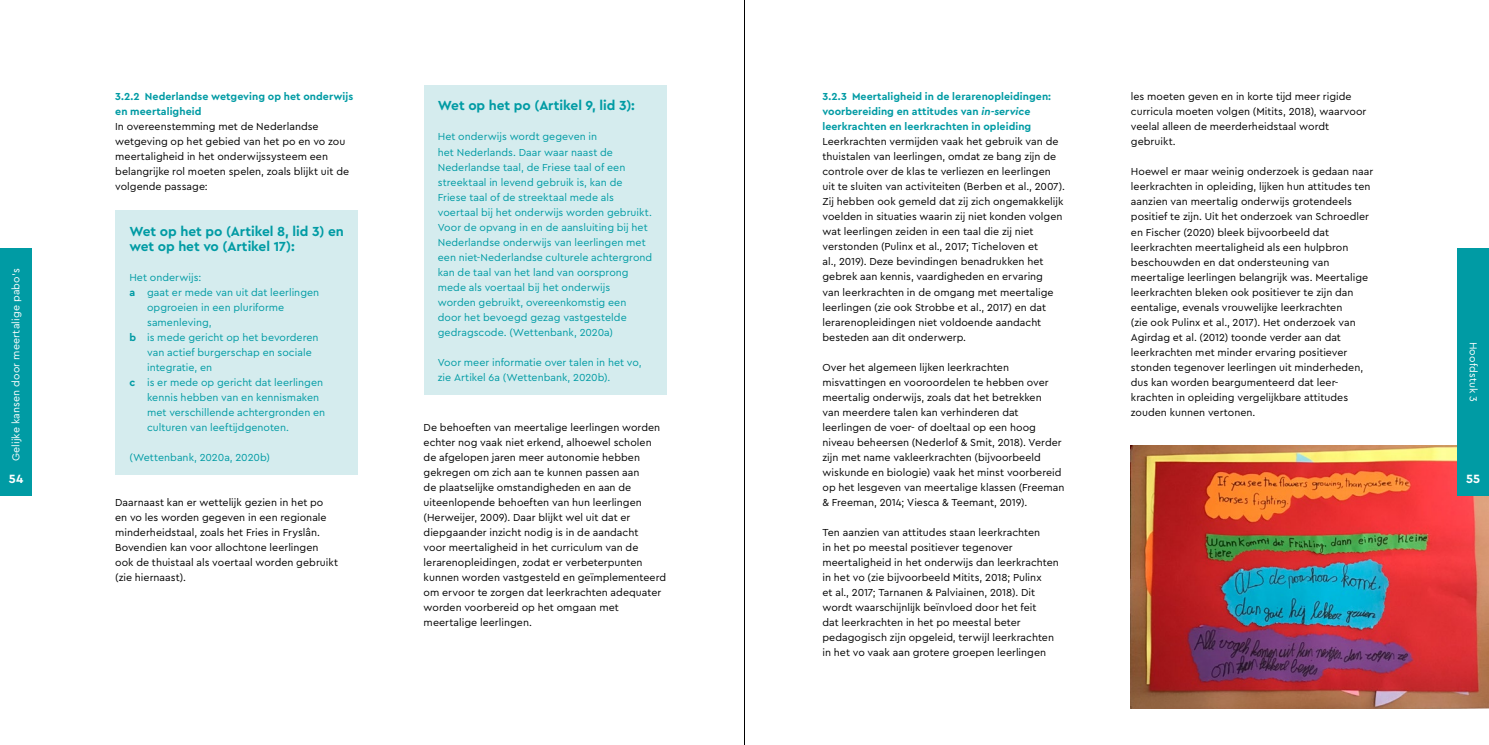
<style>
.page{position:relative;width:1489px;height:745px;background:#fff}
.page>*{position:absolute;margin:0;border:0;box-sizing:border-box;transform-origin:0 0}
.t1{font:700 13.75px/15px "Cera PRO";letter-spacing:-.005em;color:#009ba4}
.t2{font:700 12.5px "Cera PRO";color:#fff}
.t3{font:10.62px/15px "Cera PRO";color:#000}
.t4{font:10.62px/15px "Cera PRO";color:#009ba4}
.t5{font:700 10.62px/15px "Cera PRO";letter-spacing:.005em;color:#009ba4}
.t6{font:10.62px "Cera PRO";letter-spacing:.01em;color:#fff}
.s1{font-weight:700}
.s2{font-style:italic}
</style>
<div class="page">
<img style="left:1130px;top:445px;width:358px;height:263px">
<div style="left:1456px;top:248px;width:32px;height:247px;background:#009ba4"></div>
<div style="left:0;top:248px;width:32px;height:247px;background:#009ba4"></div>
<div style="left:115px;top:210px;width:243px;height:264px;background:#d5ecee"></div>
<div style="left:423px;top:85px;width:243px;height:309px;background:#d5ecee"></div>
<hr style="left:744px;top:0;width:1px;height:744px;background:#000">
<p class="t6" style="left:9px;top:461px;width:194px;rotate:-90deg">Gelijke kansen door meertalige pabo’s</p>
<p class="t2" style="left:9px;top:470px;width:16px">54</p>
<p class="t5" style="left:115px;top:89px;width:240px">3.2.2 Nederlandse wetgeving op het onderwijs en meertaligheid</p>
<p class="t3" style="left:115px;top:119px;width:235px">In overeenstemming met de Nederlandse wetgeving op het gebied van het po en vo zou meertaligheid in het onderwijssysteem een belangrijke rol moeten spelen, zoals blijkt uit de volgende passage:</p>
<p class="t1" style="left:129px;top:223px;width:216px">Wet op het po (Artikel 8, lid 3) en wet op het vo (Artikel 17):</p>
<p class="t4" style="left:129px;top:269px;width:73px">Het onderwijs:</p>
<p class="t4" style="left:129px;top:284px;width:191px"><span class="s1">a</span> gaat er mede van uit dat leerlingen</p>
<p class="t4" style="left:147px;top:299px;width:139px">opgroeien in een pluriforme</p>
<p class="t4" style="left:147px;top:314px;width:66px">samenleving,</p>
<p class="t4" style="left:129px;top:329px;width:191px"><span class="s1">b</span> is mede gericht op het bevorderen</p>
<p class="t4" style="left:147px;top:344px;width:166px">van actief burgerschap en sociale</p>
<p class="t4" style="left:147px;top:359px;width:67px">integratie, en</p>
<p class="t4" style="left:129px;top:374px;width:195px"><span class="s1">c</span> is er mede op gericht dat leerlingen</p>
<p class="t4" style="left:147px;top:389px;width:174px">kennis hebben van en kennismaken</p>
<p class="t4" style="left:147px;top:404px;width:180px">met verschillende achtergronden en</p>
<p class="t4" style="left:147px;top:419px;width:143px">culturen van leeftijdgenoten.</p>
<p class="t4" style="left:129px;top:449px;width:142px">(Wettenbank, 2020a, 2020b)</p>
<p class="t3" style="left:115px;top:494px;width:224px">Daarnaast kan er wettelijk gezien in het po en vo les worden gegeven in een regionale minderheidstaal, zoals het Fries in Fryslân.<br>Bovendien kan voor allochtone leerlingen ook de thuistaal als voertaal worden gebruikt (zie hiernaast).</p>
<p class="t1" style="left:438px;top:98px;width:199px">Wet op het po (Artikel 9, lid 3):</p>
<p class="t4" style="left:438px;top:129px;width:216px">Het onderwijs wordt gegeven in<br>het Nederlands. Daar waar naast de Nederlandse taal, de Friese taal of een streektaal in levend gebruik is, kan de Friese taal of de streektaal mede als voertaal bij het onderwijs worden gebruikt.<br>Voor de opvang in en de aansluiting bij het Nederlandse onderwijs van leerlingen met een niet-Nederlandse culturele achtergrond kan de taal van het land van oorsprong mede als voertaal bij het onderwijs<br>worden gebruikt, overeenkomstig een door het bevoegd gezag vastgestelde gedragscode. (Wettenbank, 2020a)</p>
<p class="t4" style="left:438px;top:354px;width:205px">Voor meer informatie over talen in het vo, zie Artikel 6a (Wettenbank, 2020b).</p>
<p class="t3" style="left:423px;top:419px;width:244px">De behoeften van meertalige leerlingen worden echter nog vaak niet erkend, alhoewel scholen de afgelopen jaren meer autonomie hebben gekregen om zich aan te kunnen passen aan<br>de plaatselijke omstandigheden en aan de uiteenlopende behoeften van hun leerlingen (Herweijer, 2009). Daar blijkt wel uit dat er diepgaander inzicht nodig is in de aandacht<br>voor meertaligheid in het curriculum van de lerarenopleidingen, zodat er verbeterpunten kunnen worden vastgesteld en geïmplementeerd om ervoor te zorgen dat leerkrachten adequater worden voorbereid op het omgaan met meertalige leerlingen.</p>
<p class="t5" style="left:822px;top:89px;width:230px">3.2.3 Meertaligheid in de lerarenopleidingen: voorbereiding en attitudes van <span class="s2">in-service </span>leerkrachten en leerkrachten in opleiding</p>
<p class="t3" style="left:822px;top:134px;width:244px">Leerkrachten vermijden vaak het gebruik van de thuistalen van leerlingen, omdat ze bang zijn de controle over de klas te verliezen en leerlingen uit te sluiten van activiteiten (Berben et al., 2007).<br>Zij hebben ook gemeld dat zij zich ongemakkelijk voelden in situaties waarin zij niet konden volgen wat leerlingen zeiden in een taal die zij niet verstonden (Pulinx et al., 2017; Ticheloven et<br>al., 2019). Deze bevindingen benadrukken het gebrek aan kennis, vaardigheden en ervaring<br>van leerkrachten in de omgang met meertalige leerlingen (zie ook Strobbe et al., 2017) en dat lerarenopleidingen niet voldoende aandacht besteden aan dit onderwerp.</p>
<p class="t3" style="left:822px;top:359px;width:243px">Over het algemeen lijken leerkrachten misvattingen en vooroordelen te hebben over meertalig onderwijs, zoals dat het betrekken<br>van meerdere talen kan verhinderen dat leerlingen de voer- of doeltaal op een hoog niveau beheersen (Nederlof &amp; Smit, 2018). Verder zijn met name vakleerkrachten (bijvoorbeeld wiskunde en biologie) vaak het minst voorbereid op het lesgeven van meertalige klassen (Freeman &amp; Freeman, 2014; Viesca &amp; Teemant, 2019).</p>
<p class="t3" style="left:822px;top:524px;width:238px">Ten aanzien van attitudes staan leerkrachten<br>in het po meestal positiever tegenover meertaligheid in het onderwijs dan leerkrachten in het vo (zie bijvoorbeeld Mitits, 2018; Pulinx<br>et al., 2017; Tarnanen &amp; Palviainen, 2018). Dit wordt waarschijnlijk beïnvloed door het feit<br>dat leerkrachten in het po meestal beter pedagogisch zijn opgeleid, terwijl leerkrachten in het vo vaak aan grotere groepen leerlingen</p>
<p class="t3" style="left:1130px;top:89px;width:237px">les moeten geven en in korte tijd meer rigide curricula moeten volgen (Mitits, 2018), waarvoor veelal alleen de meerderheidstaal wordt gebruikt.</p>
<p class="t3" style="left:1130px;top:164px;width:244px">Hoewel er maar weinig onderzoek is gedaan naar leerkrachten in opleiding, lijken hun attitudes ten aanzien van meertalig onderwijs grotendeels positief te zijn. Uit het onderzoek van Schroedler en Fischer (2020) bleek bijvoorbeeld dat leerkrachten meertaligheid als een hulpbron beschouwden en dat ondersteuning van meertalige leerlingen belangrijk was. Meertalige leerkrachten bleken ook positiever te zijn dan eentalige, evenals vrouwelijke leerkrachten<br>(zie ook Pulinx et al., 2017). Het onderzoek van Agirdag et al. (2012) toonde verder aan dat leerkrachten met minder ervaring positiever stonden tegenover leerlingen uit minderheden, dus kan worden beargumenteerd dat leer&shy;krachten in opleiding vergelijkbare attitudes zouden kunnen vertonen.</p>
<p class="t6" style="left:1480px;top:341px;width:62px;rotate:90deg">Hoofdstuk 3</p>
<p class="t2" style="left:1465px;top:470px;width:16px">55</p>
</div>
